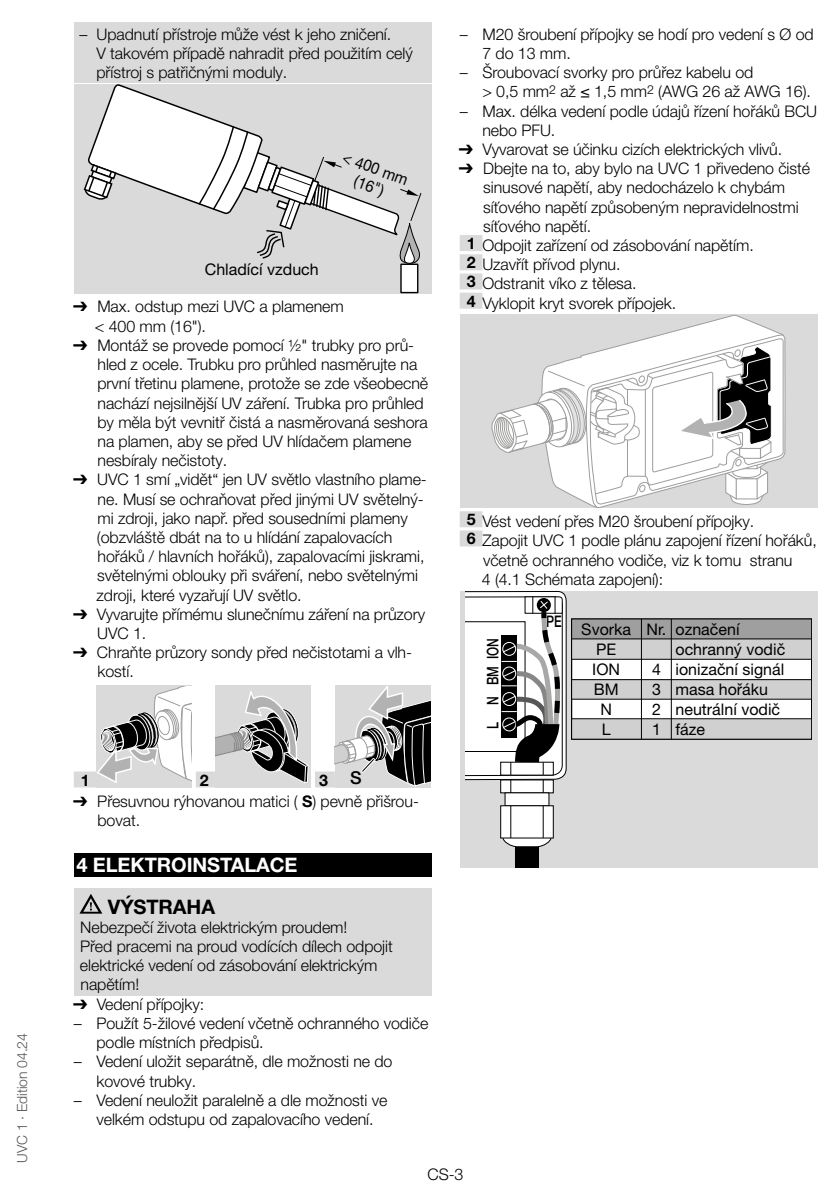
<style>
.page{position:relative;width:840px;height:1191px;background:#fff}
.page>*{position:absolute;margin:0;border:0;box-sizing:border-box;transform-origin:0 0}
.t1{font:700 20px "Helvetica Neue LT Pro";letter-spacing:-.005em;color:#fff}
.t2{font:700 20px "Helvetica Neue LT Pro";letter-spacing:-.005em;color:#000}
.t3{font:300 16px/19.2px "Helvetica Neue LT Pro";letter-spacing:-.005em;color:#000}
.t4{font:16px/20px "Helvetica Neue LT Pro";color:#000;text-align:center}
.t5{font:16px/18px "Helvetica Neue LT Pro";color:#000;text-align:center;scale:.94 1}
.t6{font:500 16px "Helvetica Neue LT Pro";color:#000;scale:.75 1}
.t7{font:700 16px "Helvetica Neue LT Pro";color:#000}
.t8{font:300 14px "Helvetica Neue LT Pro";letter-spacing:-.005em;color:#575756}
.s1{font-family:"Arial Unicode MS";font-weight:400}
.s2{font-weight:500;font-size:17.8px}
.s3{font-weight:700}
</style>
<div class="page">
<div style="left:74px;top:23px;width:357px;height:60px;background:#dadada"></div>
<div style="left:74px;top:771px;width:22px;height:16px;background:#dadada"></div>
<div style="left:196px;top:771px;width:19px;height:16px;background:#dadada"></div>
<div style="left:315px;top:771px;width:19px;height:16px;background:#dadada"></div>
<div style="left:74px;top:852px;width:357px;height:24px;background:#000"></div>
<div style="left:74px;top:888px;width:357px;height:31px;background:#dadada"></div>
<div style="left:74px;top:915px;width:357px;height:22px;background:#dadada"></div>
<div style="left:74px;top:935px;width:357px;height:60px;background:#dadada"></div>
<div style="left:74px;top:84px;width:357px;height:209px;background:#dadada"></div>
<div style="left:401px;top:264px;width:16px;height:28px;background:#fff"></div>
<div style="left:400px;top:263px;width:18px;height:30px;border:1px solid #000"></div>
<svg style="left:84px;top:84px;width:337px;height:180px"></svg>
<div style="left:96px;top:685px;width:96px;height:102px;background:#dadada"></div>
<svg style="left:97px;top:686px;width:95px;height:97px"></svg>
<div style="left:215px;top:685px;width:96px;height:102px;background:#dadada"></div>
<svg style="left:215px;top:690px;width:94px;height:93px"></svg>
<svg style="left:334px;top:686px;width:97px;height:101px;background:#979696"></svg>
<svg style="left:80px;top:894px;width:22px;height:19px"></svg>
<div style="left:459px;top:235px;width:23px;height:16px;background:#dadada"></div>
<div style="left:459px;top:254px;width:23px;height:16px;background:#dadada"></div>
<div style="left:459px;top:273px;width:23px;height:16px;background:#dadada"></div>
<div style="left:459px;top:293px;width:23px;height:16px;background:#dadada"></div>
<div style="left:459px;top:511px;width:23px;height:16px;background:#dadada"></div>
<div style="left:459px;top:530px;width:23px;height:16px;background:#dadada"></div>
<div style="left:459px;top:315px;width:357px;height:193px;background:#dadada"></div>
<svg style="left:663px;top:315px;width:122px;height:142px"></svg>
<svg style="left:491px;top:334px;width:292px;height:174px"></svg>
<div style="left:459px;top:591px;width:357px;height:276px;background:#dadada"></div>
<svg style="left:502px;top:838px;width:49px;height:9px"></svg>
<div style="left:504px;top:793px;width:44px;height:12px;background:#fff"></div>
<div style="left:500px;top:805px;width:53px;height:33px;background:#fff"></div>
<div style="left:500px;top:805px;width:53px;height:33px;border:1px solid #000"></div>
<hr style="left:542px;top:805px;width:1px;height:33px;background:#000">
<hr style="left:510px;top:805px;width:1px;height:33px;background:#000">
<div style="left:514px;top:846px;width:24px;height:21px;background:#000"></div>
<svg style="left:465px;top:591px;width:102px;height:202px;background:#c2c2c1"></svg>
<div style="left:571px;top:619px;width:240px;height:120px;background:#fff"></div>
<div style="left:571px;top:619px;width:240px;height:20px;background:#9f9f9f"></div>
<div style="left:571px;top:679px;width:240px;height:20px;background:#d0d0d0"></div>
<div style="left:571px;top:639px;width:240px;height:20px;background:#d0d0d0"></div>
<div style="left:571px;top:719px;width:240px;height:20px;background:#d0d0d0"></div>
<hr style="left:640px;top:619px;width:1px;height:120px;background:#000">
<hr style="left:670px;top:619px;width:1px;height:120px;background:#000">
<hr style="left:571px;top:638px;width:240px;height:1px;background:#000">
<hr style="left:571px;top:659px;width:240px;height:1px;background:#000">
<hr style="left:571px;top:679px;width:240px;height:1px;background:#000">
<hr style="left:571px;top:699px;width:240px;height:1px;background:#000">
<hr style="left:571px;top:718px;width:240px;height:1px;background:#000">
<p class="t8" style="left:13px;top:1162px;width:131px;rotate:-90deg">UVC 1 · Edition 04.24</p>
<p class="t3" style="left:96px;top:24px;width:317px;text-indent:-17px">– Upadnutí přístroje může vést k jeho zničení.<br>V takovém případě nahradit před použitím celý přístroj s patřičnými moduly.</p>
<p class="t5" style="left:346px;top:148px;width:74px;rotate:20deg">&lt; 400 mm (16")</p>
<p class="t4" style="left:205px;top:259px;width:115px">Chladící vzduch</p>
<p class="t3" style="left:95px;top:297px;width:250px;text-indent:-22px"><span class="s1">➔</span> Max. odstup mezi UVC a plamenem &lt; 400 mm (16").</p>
<p class="t3" style="left:97px;top:335px;width:332px;text-indent:-24px"><span class="s1">➔</span> Montáž se provede pomocí ½" trubky pro prů&shy;hled z ocele. Trubku pro průhled nasměrujte na první třetinu plamene, protože se zde všeobecně nachází nejsilnější UV záření. Trubka pro průhled by měla být vevnitř čistá a nasměrovaná seshora na plamen, aby se před UV hlídačem plamene nesbíraly nečistoty.</p>
<p class="t3" style="left:96px;top:470px;width:331px;text-indent:-24px"><span class="s1">➔</span> UVC 1 smí „vidět“ jen UV světlo vlastního plame&shy;ne. Musí se ochraňovat před jinými UV světelný&shy;mi zdroji, jako např. před sousedními plameny (obzvláště dbát na to u hlídání zapalovacích hořáků / hlavních hořáků), zapalovacími jiskrami, světelnými oblouky při sváření, nebo světelnými zdroji, které vyzařují UV světlo.</p>
<p class="t3" style="left:97px;top:604px;width:329px;text-indent:-24px"><span class="s1">➔</span> Vyvarujte přímému slunečnímu záření na průzory<br>UVC 1.</p>
<p class="t3" style="left:97px;top:642px;width:316px;text-indent:-24px"><span class="s1">➔</span> Chraňte průzory sondy před nečistotami a vlh&shy;kostí.</p>
<p class="t7" style="left:81px;top:770px;width:10px">1</p>
<p class="t7" style="left:200px;top:770px;width:10px">2</p>
<p class="t7" style="left:319px;top:770px;width:44px">3 <span class="s2">S</span></p>
<p class="t3" style="left:97px;top:791px;width:323px;text-indent:-24px"><span class="s1">➔</span> Přesuvnou rýhovanou matici ( <span class="s3">S</span>) pevně přišrou&shy;bovat.</p>
<p class="t1" style="left:76px;top:852px;width:222px">4 ELEKTROINSTALACE</p>
<p class="t2" style="left:108px;top:894px;width:81px">VÝSTRAHA</p>
<p class="t3" style="left:80px;top:917px;width:314px">Nebezpečí života elektrickým proudem!<br>Před pracemi na proud vodících dílech odpojit elektrické vedení od zásobování elektrickým napětím!</p>
<p class="t3" style="left:73px;top:994px;width:132px"><span class="s1">➔</span> Vedení přípojky:</p>
<p class="t3" style="left:96px;top:1013px;width:333px;text-indent:-23px">– Použít 5-žilové vedení včetně ochranného vodiče podle místních předpisů.</p>
<p class="t3" style="left:96px;top:1051px;width:297px;text-indent:-23px">– Vedení uložit separátně, dle možnosti ne do kovové trubky.</p>
<p class="t3" style="left:74px;top:1090px;width:315px;text-align:center">– Vedení neuložit paralelně a dle možnosti ve velkém odstupu od zapalovacího vedení.</p>
<p class="t3" style="left:482px;top:24px;width:332px;text-indent:-23px">– M20 šroubení přípojky se hodí pro vedení s Ø od<br>7 do 13 mm.</p>
<p class="t3" style="left:482px;top:63px;width:330px;text-indent:-23px">– Šroubovací svorky pro průřez kabelu od<br>&gt; 0,5 mm<sup>2</sup> až ≤ 1,5 mm<sup>2</sup> (AWG 26 až AWG 16).</p>
<p class="t3" style="left:482px;top:101px;width:336px;text-indent:-23px">– Max. délka vedení podle údajů řízení hořáků BCU nebo PFU.</p>
<p class="t3" style="left:458px;top:139px;width:324px"><span class="s1">➔</span> Vyvarovat se účinku cizích elektrických vlivů.</p>
<p class="t3" style="left:458px;top:159px;width:352px"><span class="s1">➔</span> Dbejte na to, aby bylo na UVC 1 přivedeno čisté</p>
<p class="t3" style="left:483px;top:178px;width:303px">sinusové napětí, aby nedocházelo k chybám</p>
<p class="t3" style="left:483px;top:197px;width:317px">síťového napětí způsobeným nepravidelnostmi</p>
<p class="t3" style="left:483px;top:216px;width:109px">síťového napětí.</p>
<p class="t3" style="left:466px;top:235px;width:288px"><span class="s3">1</span> Odpojit zařízení od zásobování napětím.</p>
<p class="t3" style="left:466px;top:255px;width:155px"><span class="s3">2</span> Uzavřít přívod plynu.</p>
<p class="t3" style="left:466px;top:274px;width:171px"><span class="s3">3</span> Odstranit víko z tělesa.</p>
<p class="t3" style="left:466px;top:293px;width:211px"><span class="s3">4</span> Vyklopit kryt svorek přípojek.</p>
<p class="t3" style="left:466px;top:511px;width:289px"><span class="s3">5</span> Vést vedení přes M20 šroubení přípojky.</p>
<p class="t3" style="left:466px;top:531px;width:351px"><span class="s3">6</span> Zapojit UVC 1 podle plánu zapojení řízení hořáků,</p>
<p class="t3" style="left:482px;top:550px;width:311px">včetně ochranného vodiče, viz k tomu stranu</p>
<p class="t3" style="left:481px;top:569px;width:183px">4 (4.1 Schémata zapojení):</p>
<p class="t6" style="left:483px;top:685px;width:64px;rotate:-90deg">BM ION</p>
<p class="t6" style="left:483px;top:728px;width:45px;rotate:-90deg">L N</p>
<p class="t6" style="left:546px;top:612px;width:22px">PE</p>
<p class="t4" style="left:581px;top:619px;width:51px">Svorka<br>PE<br>ION<br>BM<br>N<br>L</p>
<p class="t4" style="left:646px;top:619px;width:21px">Nr.</p>
<p class="t4" style="left:651px;top:659px;width:10px;text-align:justify">4<br>3<br>2<br>1</p>
<p class="t4" style="left:675px;top:619px;width:111px;text-align:left">označení ochranný vodič ionizační signál masa hořáku neutrální vodič fáze</p>
<p class="t3" style="left:427px;top:1164px;width:37px">CS-3</p>
</div>
